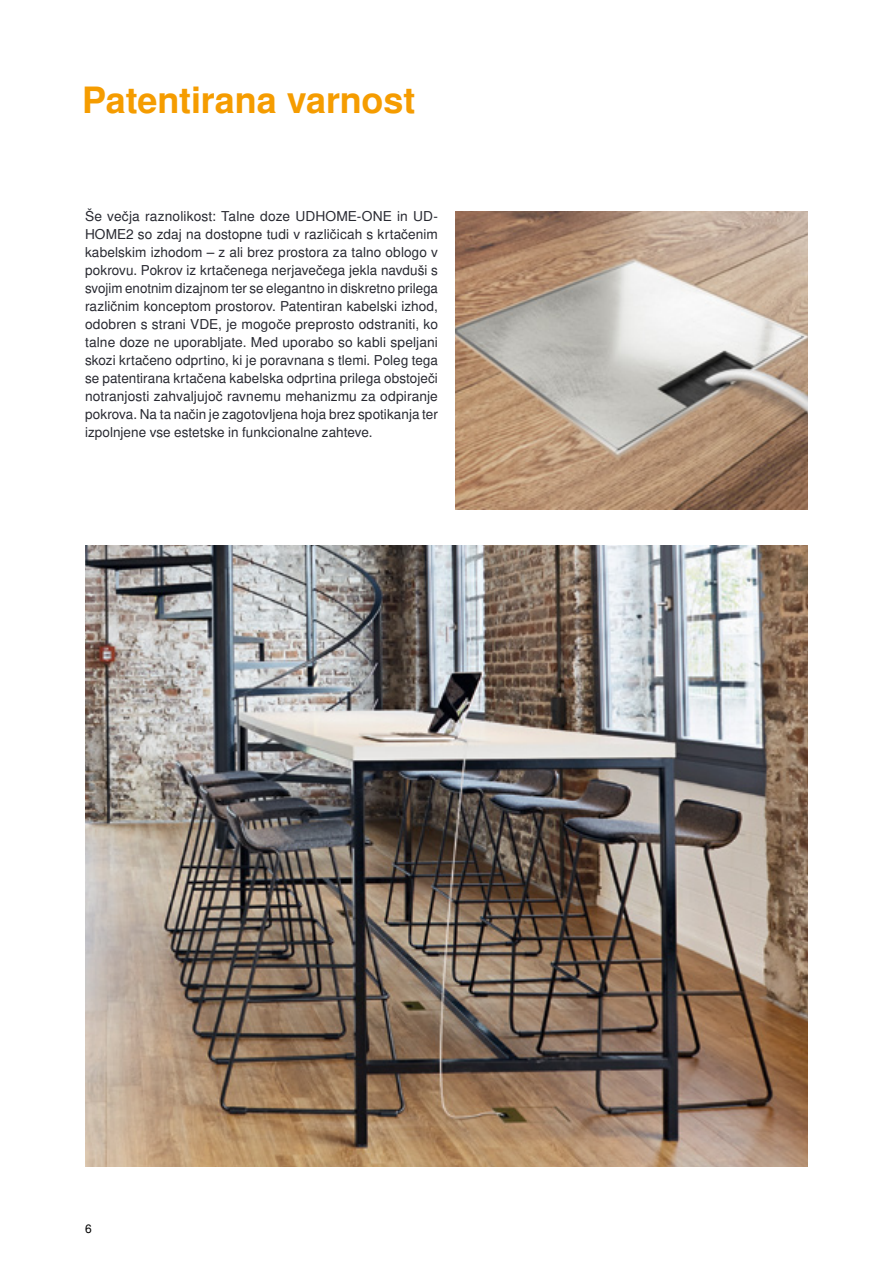
<style>
.page{position:relative;width:893px;height:1263px;background:#fff}
.page>*{position:absolute;margin:0;border:0;box-sizing:border-box;transform-origin:0 0}
.t1{font:700 36px "Nimbus San L";letter-spacing:-.005em;color:#f59c00}
.t2{font:13.5px/18px "Nimbus San L";letter-spacing:.005em;color:#272830;text-align:justify}
.t3{font:12px "Nimbus San L";color:#000}
</style>
<div class="page">
<img style="left:85px;top:545px;width:723px;height:621px">
<img style="left:455px;top:211px;width:353px;height:298px">
<h1 class="t1" style="left:82px;top:78px;width:335px">Patentirana varnost</h1>
<p class="t2" style="left:85px;top:208px;width:354px">Še večja raznolikost: Talne doze UDHOME-ONE in UD-HOME2 so zdaj na dostopne tudi v različicah s krtačenim kabelskim izhodom – z ali brez prostora za talno oblogo v pokrovu. Pokrov iz krtačenega nerjavečega jekla navduši s svojim enotnim dizajnom ter se elegantno in diskretno prilega različnim konceptom prostorov. Patentiran kabelski izhod, odobren s strani VDE, je mogoče preprosto odstraniti, ko talne doze ne uporabljate. Med uporabo so kabli speljani skozi krtačeno odprtino, ki je poravnana s tlemi. Poleg tega se patentirana krtačena kabelska odprtina prilega obstoječi notranjosti zahvaljujoč ravnemu mehanizmu za odpiranje pokrova. Na ta način je zagotovljena hoja brez spotikanja ter izpolnjene vse estetske in funkcionalne zahteve.</p>
<p class="t3" style="left:85px;top:1222px;width:8px">6</p>
</div>
